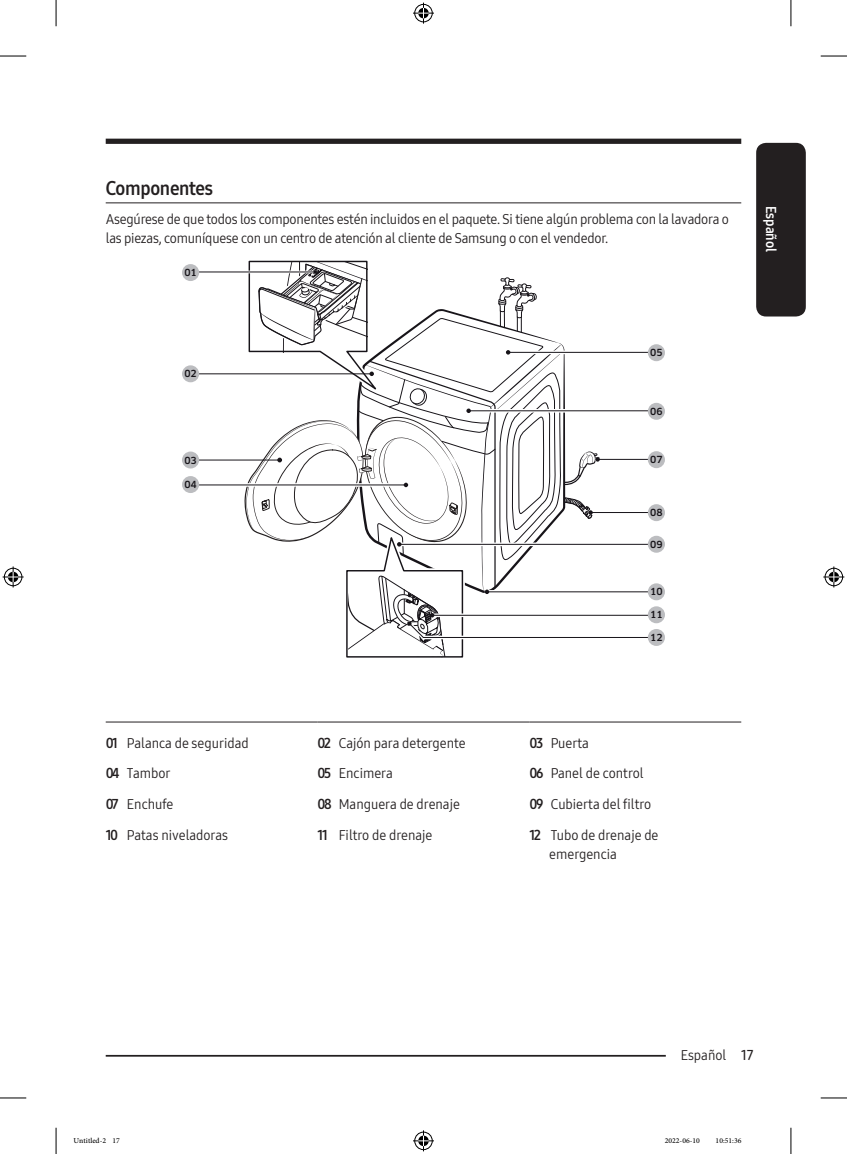
<style>
.page{position:relative;width:847px;height:1154px;background:#fff}
.page>*{position:absolute;margin:0;border:0;box-sizing:border-box;transform-origin:0 0}
.t1{font:19.25px "Samsung One 700 C";letter-spacing:-.015em;color:#231f20}
.t2{font:14px/18.9px "Samsung One 400 C";letter-spacing:-.015em;color:#231f20}
.t3{font:14px "Samsung One 700 C";color:#fff}
.t4{font:10.5px "Adobe Arabic";color:#000}
.image{font:500 9.62px "Samsung Clan Pro";letter-spacing:-.015em;color:#171419}
.s1{font-family:"Samsung One 700 C"}
.s2{font-family:"Samsung One 600 C"}
</style>
<div class="page">
<div style="left:755px;top:143px;width:50px;height:173px;background:#231f20;border-radius:10px"></div>
<div style="left:106px;top:139px;width:635px;height:5px;background:#231f20"></div>
<hr style="left:106px;top:1055px;width:605px;height:1px;background:#231f20">
<div style="left:665px;top:1045px;width:76px;height:17px;background:#fff"></div>
<hr style="left:106px;top:202px;width:635px;height:1px;background:#231f20">
<hr style="left:188px;top:272px;width:127px;height:1px;background:#171419">
<hr style="left:182px;top:373px;width:189px;height:1px;background:#171419">
<div style="left:182px;top:264px;width:17px;height:17px;background:#bcbdc0;border-radius:50%"></div>
<div style="left:182px;top:365px;width:17px;height:17px;background:#bcbdc0;border-radius:50%"></div>
<div style="left:647px;top:536px;width:17px;height:17px;background:#bcbdc0;border-radius:50%"></div>
<div style="left:647px;top:583px;width:17px;height:17px;background:#bcbdc0;border-radius:50%"></div>
<div style="left:647px;top:629px;width:17px;height:17px;background:#bcbdc0;border-radius:50%"></div>
<div style="left:647px;top:344px;width:17px;height:17px;background:#bcbdc0;border-radius:50%"></div>
<div style="left:647px;top:403px;width:17px;height:17px;background:#bcbdc0;border-radius:50%"></div>
<div style="left:647px;top:451px;width:17px;height:17px;background:#bcbdc0;border-radius:50%"></div>
<div style="left:647px;top:504px;width:17px;height:17px;background:#bcbdc0;border-radius:50%"></div>
<div style="left:647px;top:606px;width:17px;height:17px;background:#bcbdc0;border-radius:50%"></div>
<hr style="left:182px;top:460px;width:98px;height:1px;background:#171419">
<svg style="left:199px;top:484px;width:45px;height:1px"></svg>
<hr style="left:189px;top:485px;width:217px;height:1px;background:#171419">
<svg style="left:244px;top:260px;width:410px;height:398px"></svg>
<div style="left:182px;top:451px;width:17px;height:17px;background:#bcbdc0;border-radius:50%"></div>
<div style="left:182px;top:476px;width:17px;height:17px;background:#bcbdc0;border-radius:50%"></div>
<div style="left:398px;top:451px;width:8px;height:8px;background:#fff;border-radius:50%"></div>
<div style="left:271px;top:526px;width:8px;height:8px;background:#fff;border-radius:50%"></div>
<hr style="left:106px;top:721px;width:211px;height:1px;background:#231f20">
<hr style="left:317px;top:721px;width:212px;height:1px;background:#231f20">
<hr style="left:529px;top:721px;width:212px;height:1px;background:#231f20">
<svg style="left:0;top:56px;width:26px;height:1px"></svg>
<svg style="left:820px;top:56px;width:26px;height:1px"></svg>
<svg style="left:0;top:1097px;width:26px;height:1px"></svg>
<svg style="left:820px;top:1097px;width:26px;height:1px"></svg>
<svg style="left:56px;top:0;width:1px;height:26px"></svg>
<svg style="left:56px;top:1128px;width:1px;height:26px"></svg>
<svg style="left:790px;top:0;width:1px;height:26px"></svg>
<svg style="left:790px;top:1128px;width:1px;height:26px"></svg>
<svg style="left:413px;top:3px;width:21px;height:21px"></svg>
<svg style="left:413px;top:1130px;width:21px;height:21px"></svg>
<svg style="left:3px;top:566px;width:21px;height:21px"></svg>
<svg style="left:823px;top:566px;width:21px;height:21px"></svg>
<h2 class="t1" style="left:106px;top:175px;width:109px">Componentes</h2>
<p class="t2" style="left:106px;top:209px;width:624px">Asegúrese de que todos los componentes estén incluidos en el paquete. Si tiene algún problema con la lavadora o las piezas, comuníquese con un centro de atención al cliente de Samsung o con el vendedor.</p>
<p class="image" style="left:184px;top:267px;width:14px">01</p>
<p class="image" style="left:184px;top:368px;width:14px">02</p>
<p class="image" style="left:184px;top:454px;width:14px">03</p>
<p class="image" style="left:184px;top:479px;width:14px">04</p>
<p class="image" style="left:650px;top:347px;width:14px">05</p>
<p class="image" style="left:650px;top:406px;width:14px">06</p>
<p class="image" style="left:650px;top:454px;width:14px">07</p>
<p class="image" style="left:650px;top:507px;width:14px">08</p>
<p class="image" style="left:650px;top:538px;width:14px">09</p>
<p class="image" style="left:650px;top:586px;width:14px">10</p>
<p class="image" style="left:650px;top:632px;width:14px">12</p>
<p class="image" style="left:650px;top:609px;width:14px">11</p>
<p class="t3" style="left:780px;top:206px;width:48px;rotate:90deg">Español</p>
<p class="t2" style="left:106px;top:733px;width:144px"><span class="s1">01</span> Palanca de seguridad</p>
<p class="t2" style="left:317px;top:733px;width:149px"><span class="s1">02</span> Cajón para detergente</p>
<p class="t2" style="left:529px;top:733px;width:61px"><span class="s1">03</span> Puerta</p>
<p class="t2" style="left:106px;top:764px;width:66px"><span class="s1">04</span> Tambor</p>
<p class="t2" style="left:317px;top:764px;width:77px"><span class="s1">05</span> Encimera</p>
<p class="t2" style="left:529px;top:764px;width:116px"><span class="s1">06</span> Panel de control</p>
<p class="t2" style="left:106px;top:794px;width:69px"><span class="s1">07</span> Enchufe</p>
<p class="t2" style="left:317px;top:794px;width:144px"><span class="s1">08</span> Manguera de drenaje</p>
<p class="t2" style="left:529px;top:794px;width:123px"><span class="s1">09</span> Cubierta del filtro</p>
<p class="t2" style="left:106px;top:825px;width:124px"><span class="s1">10</span> Patas niveladoras</p>
<p class="t2" style="left:317px;top:825px;width:116px"><span class="s1">11</span> Filtro de drenaje</p>
<p class="t2" style="left:549px;top:825px;width:111px;text-indent:-20px"><span class="s1">12</span> Tubo de drenaje de emergencia</p>
<p class="t2" style="left:680px;top:1045px;width:74px">Español <span class="s2">17</span></p>
<p class="t4" style="left:74px;top:1133px;width:48px">Untitled-2 17</p>
<p class="t4" style="left:664px;top:1133px;width:37px">2022-06-10</p>
<p class="t4" style="left:715px;top:1133px;width:27px">10:51:36</p>
</div>
